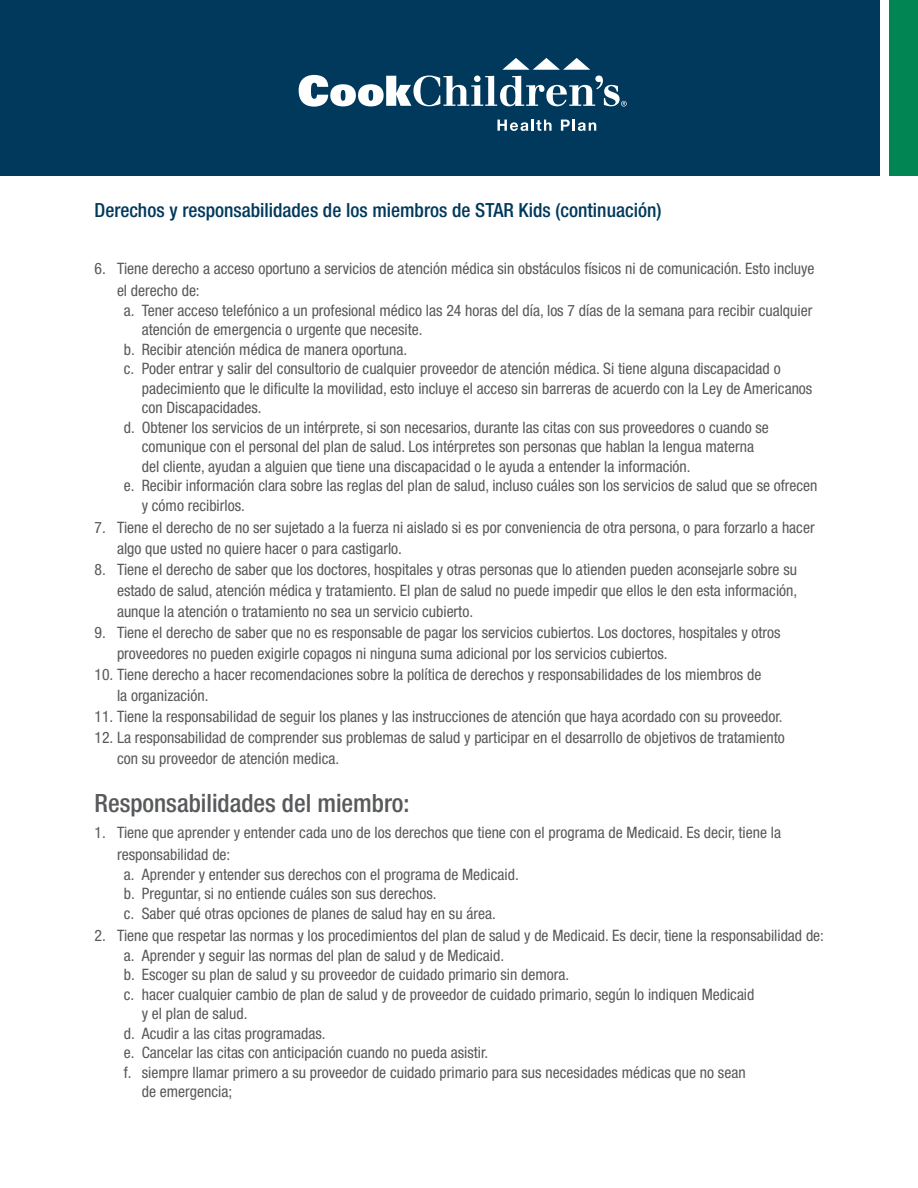
<style>
.page{position:relative;width:918px;height:1188px;background:#fff}
.page>*{position:absolute;margin:0;border:0;box-sizing:border-box;transform-origin:0 0}
.t1{font:500 condensed 25.2px "Helvetica Neue LT Std";color:#58595b}
.t2{font:500 condensed 19.5px "Helvetica Neue LT Std";color:#00395c}
.t3{font:condensed 15.75px/21px "Helvetica Neue LT Std";color:#58595b}
</style>
<div class="page">
<div style="left:889px;top:0;width:29px;height:176px;background:#008553"></div>
<div style="left:0;top:0;width:880px;height:176px;background:#00395c"></div>
<svg style="left:298px;top:58px;width:329px;height:49px"></svg>
<svg style="left:497px;top:120px;width:55px;height:11px"></svg>
<svg style="left:561px;top:120px;width:35px;height:11px"></svg>
<p class="t2" style="left:94px;top:198px;width:569px">Derechos y responsabilidades de los miembros de STAR Kids (continuación)</p>
<p class="t3" style="left:117px;top:257px;width:699px;line-height:22.5px;text-indent:-23px">6. Tiene derecho a acceso oportuno a servicios de atención médica sin obstáculos físicos ni de comunicación. Esto incluye el derecho de:</p>
<p class="t3" style="left:124px;top:300px;width:690px">a. Tener acceso telefónico a un profesional médico las 24 horas del día, los 7 días de la semana para recibir cualquier</p>
<p class="t3" style="left:142px;top:319px;width:282px">atención de emergencia o urgente que necesite.</p>
<p class="t3" style="left:124px;top:339px;width:285px">b. Recibir atención médica de manera oportuna.</p>
<p class="t3" style="left:124px;top:358px;width:658px">c. Poder entrar y salir del consultorio de cualquier proveedor de atención médica. Si tiene alguna discapacidad o</p>
<p class="t3" style="left:142px;top:378px;width:672px">padecimiento que le dificulte la movilidad, esto incluye el acceso sin barreras de acuerdo con la Ley de Americanos</p>
<p class="t3" style="left:142px;top:397px;width:121px">con Discapacidades.</p>
<p class="t3" style="left:124px;top:417px;width:647px">d. Obtener los servicios de un intérprete, si son necesarios, durante las citas con sus proveedores o cuando se</p>
<p class="t3" style="left:142px;top:436px;width:614px">comunique con el personal del plan de salud. Los intérpretes son personas que hablan la lengua materna</p>
<p class="t3" style="left:142px;top:456px;width:550px">del cliente, ayudan a alguien que tiene una discapacidad o le ayuda a entender la información.</p>
<p class="t3" style="left:124px;top:475px;width:695px">e. Recibir información clara sobre las reglas del plan de salud, incluso cuáles son los servicios de salud que se ofrecen</p>
<p class="t3" style="left:142px;top:495px;width:105px">y cómo recibirlos.</p>
<p class="t3" style="left:117px;top:517px;width:699px;text-indent:-23px">7. Tiene el derecho de no ser sujetado a la fuerza ni aislado si es por conveniencia de otra persona, o para forzarlo a hacer algo que usted no quiere hacer o para castigarlo.</p>
<p class="t3" style="left:117px;top:559px;width:682px;text-align:justify;text-indent:-23px">8. Tiene el derecho de saber que los doctores, hospitales y otras personas que lo atienden pueden aconsejarle sobre su estado de salud, atención médica y tratamiento. El plan de salud no puede impedir que ellos le den esta información, aunque la atención o tratamiento no sea un servicio cubierto.</p>
<p class="t3" style="left:117px;top:622px;width:665px;text-indent:-23px">9. Tiene el derecho de saber que no es responsable de pagar los servicios cubiertos. Los doctores, hospitales y otros proveedores no pueden exigirle copagos ni ninguna suma adicional por los servicios cubiertos.</p>
<p class="t3" style="left:117px;top:664px;width:646px;text-indent:-23px">10. Tiene derecho a hacer recomendaciones sobre la política de derechos y responsabilidades de los miembros de la organización.</p>
<p class="t3" style="left:95px;top:706px;width:690px">11. Tiene la responsabilidad de seguir los planes y las instrucciones de atención que haya acordado con su proveedor.</p>
<p class="t3" style="left:117px;top:727px;width:669px;text-indent:-23px">12. La responsabilidad de comprender sus problemas de salud y participar en el desarrollo de objetivos de tratamiento con su proveedor de atención medica.</p>
<h1 class="t1" style="left:94px;top:788px;width:317px">Responsabilidades del miembro:</h1>
<p class="t3" style="left:117px;top:821px;width:666px;line-height:22.5px;text-indent:-23px">1. Tiene que aprender y entender cada uno de los derechos que tiene con el programa de Medicaid. Es decir, tiene la responsabilidad de:</p>
<p class="t3" style="left:124px;top:864px;width:397px;line-height:19.5px">a. Aprender y entender sus derechos con el programa de Medicaid. b. Preguntar, si no entiende cuáles son sus derechos.<br>c. Saber qué otras opciones de planes de salud hay en su área.</p>
<p class="t3" style="left:95px;top:925px;width:731px">2. Tiene que respetar las normas y los procedimientos del plan de salud y de Medicaid. Es decir, tiene la responsabilidad de:</p>
<p class="t3" style="left:124px;top:945px;width:382px">a. Aprender y seguir las normas del plan de salud y de Medicaid.</p>
<p class="t3" style="left:124px;top:964px;width:447px">b. Escoger su plan de salud y su proveedor de cuidado primario sin demora.</p>
<p class="t3" style="left:124px;top:984px;width:632px">c. hacer cualquier cambio de plan de salud y de proveedor de cuidado primario, según lo indiquen Medicaid</p>
<p class="t3" style="left:142px;top:1003px;width:107px">y el plan de salud.</p>
<p class="t3" style="left:124px;top:1023px;width:203px">d. Acudir a las citas programadas.</p>
<p class="t3" style="left:124px;top:1042px;width:366px">e. Cancelar las citas con anticipación cuando no pueda asistir.</p>
<p class="t3" style="left:124px;top:1062px;width:623px">f. siempre llamar primero a su proveedor de cuidado primario para sus necesidades médicas que no sean</p>
<p class="t3" style="left:142px;top:1081px;width:92px">de emergencia;</p>
</div>
